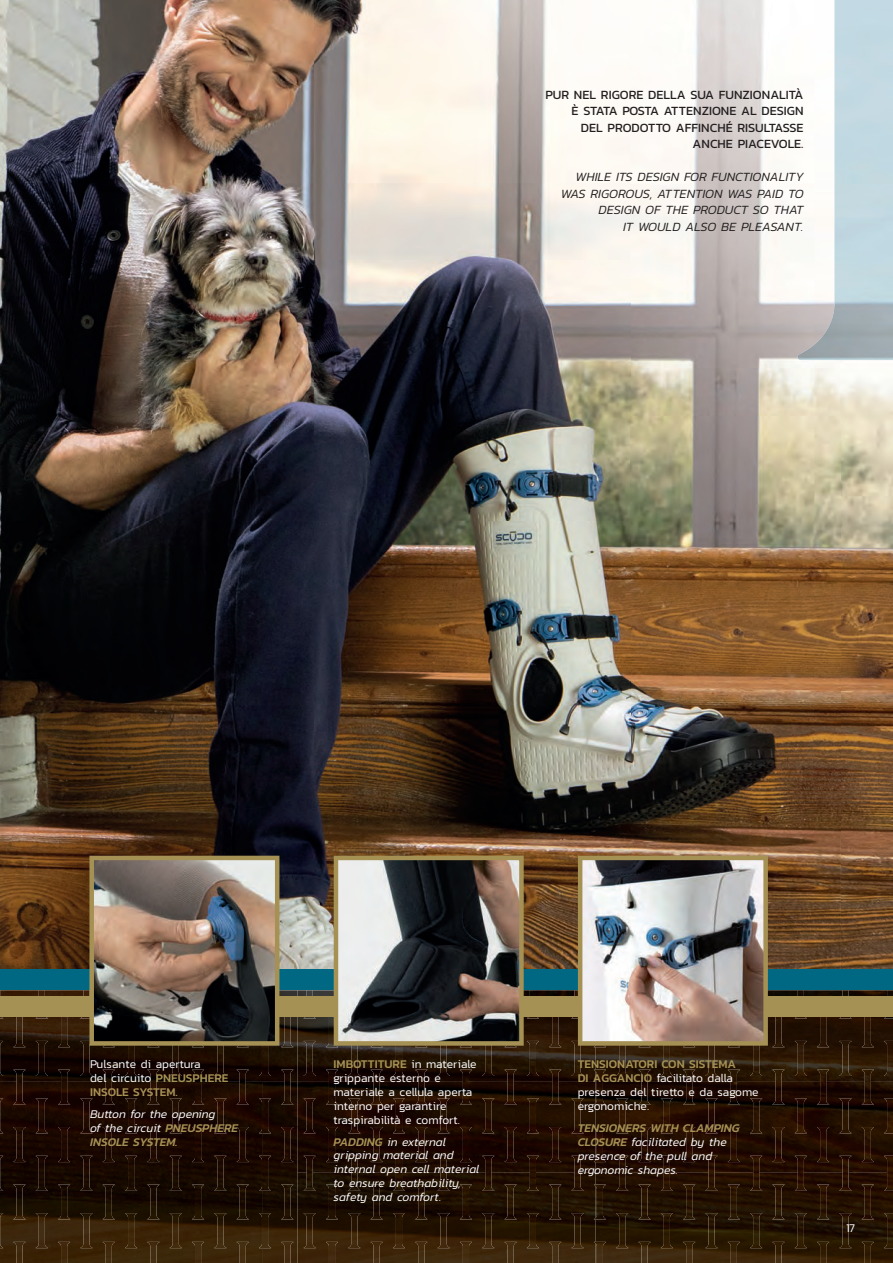
<style>
.page{position:relative;width:893px;height:1263px;background:#fff}
.page>*{position:absolute;margin:0;border:0;box-sizing:border-box;transform-origin:0 0}
.t1{font:italic 300 12.75px/16.5px "Kanit";color:#231f20;text-align:right}
.t2{font:12.75px/16.5px "Kanit";color:#231f20;text-align:right}
.t3{font:300 12px/14px "Kanit";color:#fff}
.t4{font:italic 300 12px/14px "Kanit";color:#fff}
.s1{font-weight:500;color:#a69155}
.s2{font-style:normal}
</style>
<div class="page">
<img style="left:0;top:0;width:840px;height:969px">
<img style="left:840px;top:360px;width:53px;height:609px">
<img style="left:0;top:990px;width:262px;height:91px">
<img style="left:596px;top:990px;width:297px;height:91px">
<img style="left:315px;top:1127px;width:263px;height:45px">
<img style="left:297px;top:1127px;width:18px;height:45px">
<img style="left:262px;top:990px;width:334px;height:137px">
<img style="left:0;top:1081px;width:263px;height:182px">
<img style="left:630px;top:1081px;width:263px;height:91px">
<img style="left:262px;top:1126px;width:35px;height:116px">
<img style="left:596px;top:1126px;width:35px;height:116px">
<img style="left:297px;top:1172px;width:299px;height:70px">
<img style="left:884px;top:990px;width:9px;height:28px">
<img style="left:839px;top:990px;width:13px;height:6px">
<img style="left:795px;top:990px;width:12px;height:6px">
<img style="left:571px;top:990px;width:3px;height:6px">
<img style="left:527px;top:990px;width:12px;height:6px">
<img style="left:303px;top:990px;width:13px;height:28px">
<img style="left:80px;top:990px;width:3px;height:28px">
<img style="left:36px;top:990px;width:12px;height:28px">
<img style="left:0;top:990px;width:3px;height:28px">
<img style="left:460px;top:1017px;width:414px;height:30px">
<img style="left:460px;top:1069px;width:414px;height:36px">
<img style="left:460px;top:1127px;width:414px;height:35px">
<img style="left:460px;top:1184px;width:414px;height:35px">
<img style="left:103px;top:1242px;width:771px;height:21px">
<div style="left:0;top:996px;width:893px;height:21px;background:#a69155"></div>
<div style="left:0;top:969px;width:893px;height:21px;background:#006882"></div>
<svg style="left:334px;top:856px;width:190px;height:190px;background:#6d6a64"></svg>
<img style="left:83px;top:856px;width:196px;height:190px">
<img style="left:574px;top:856px;width:194px;height:190px">
<img style="left:796px;top:0;width:97px;height:360px">
<p class="t2" style="left:545px;top:86px;width:260px">PUR NEL RIGORE DELLA SUA FUNZIONALITÀ<br>È STATA POSTA ATTENZIONE AL DESIGN<br>DEL PRODOTTO AFFINCHÉ RISULTASSE<br>ANCHE PIACEVOLE.</p>
<p class="t1" style="left:561px;top:169px;width:244px">WHILE ITS DESIGN FOR FUNCTIONALITY<br>WAS RIGOROUS, ATTENTION WAS PAID TO<br>DESIGN OF THE PRODUCT SO THAT<br>IT WOULD ALSO BE PLEASANT.</p>
<p class="t3" style="left:90px;top:1057px;width:140px">Pulsante di apertura<br>del circuito <span class="s1">PNEUSPHERE<br>INSOLE SYSTEM.</span></p>
<p class="t4" style="left:90px;top:1106px;width:150px">Button for the opening<br>of the circuit <span class="s1">PNEUSPHERE<br>INSOLE SYSTEM.</span></p>
<p class="t3" style="left:334px;top:1057px;width:144px"><span class="s1">IMBOTTITURE</span> in materiale grippante esterno e materiale a cellula aperta interno per garantire traspirabilità e comfort.</p>
<p class="t4" style="left:334px;top:1134px;width:147px"><span class="s1">PADDING</span> in external gripping material and internal open cell material to ensure breathability, safety and comfort<span class="s2">.</span></p>
<p class="t3" style="left:578px;top:1057px;width:182px"><span class="s1">TENSIONATORI CON SISTEMA<br>DI AGGANCIO</span> facilitato dalla presenza del tiretto e da sagome ergonomiche.</p>
<p class="t4" style="left:578px;top:1120px;width:163px"><span class="s1">TENSIONERS WITH CLAMPING<br>CLOSURE</span> facilitated by the presence of the pull and ergonomic shapes.</p>
<p class="t3" style="left:846px;top:1220px;width:11px">17</p>
</div>
